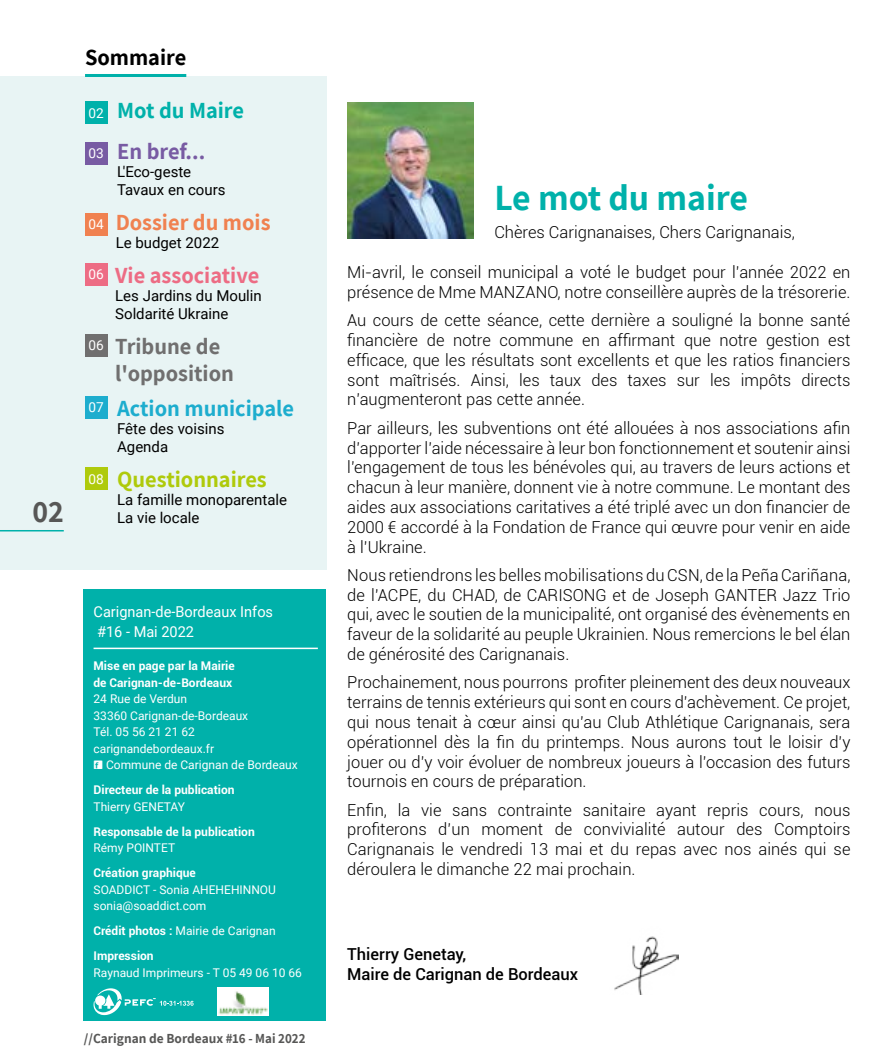
<style>
.page{position:relative;width:893px;height:1063px;background:#fff}
.page>*{position:absolute;margin:0;border:0;box-sizing:border-box;transform-origin:0 0}
.t1{font:700 36px "Assistant";color:#00b1aa}
.t2{font:700 30px "Assistant";color:#575756}
.t3{font:700 22.5px/41px "Assistant";color:#00b1aa}
.t4{font:700 22.5px/27px "Assistant";color:#706f6f}
.t5{font:700 22.5px "Assistant";color:#1dadce}
.t6{font:700 22.5px "Assistant";color:#ed6c84}
.t7{font:700 22.5px "Assistant";color:#afca0b}
.t8{font:700 22.5px "Assistant";color:#f08150}
.t9{font:700 22.5px "Assistant";color:#000}
.t10{font:300 16.5px/19.8px "Roboto";color:#000;text-align:justify}
.t11{font:500 16.5px/19.8px "Roboto";color:#000}
.t12{font:15px/18px "Roboto";color:#000}
.t13{font:15px/19.8px "Roboto";color:#fff}
.t14{font:700 13.5px "Assistant";color:#575756}
.t15{font:12px/16.5px "Roboto";color:#fff}
.t16{font:700 12px/16.5px "Roboto";color:#fff}
.s1{font-family:"Roboto";font-weight:400;font-size:13.65px;color:#fff}
.s2{color:#785ba3}
.s3{font-family:"Iconized Complete"}
.s4{font-weight:400}
</style>
<div class="page">
<div style="left:0;top:77px;width:326px;height:493px;background:#e8f4f4"></div>
<hr style="left:85px;top:74px;width:101px;height:3px;background:#00b1aa">
<hr style="left:0;top:530px;width:64px;height:1px;background:#00b1aa">
<div style="left:84px;top:589px;width:242px;height:431px;background:#00b1aa"></div>
<hr style="left:94px;top:648px;width:224px;height:1px;background:#fff">
<img style="left:217px;top:988px;width:52px;height:28px">
<svg style="left:94px;top:988px;width:100px;height:27px"></svg>
<div style="left:85px;top:102px;width:22px;height:22px;background:#00b1aa"></div>
<div style="left:85px;top:142px;width:22px;height:22px;background:#785ba3"></div>
<div style="left:85px;top:213px;width:22px;height:22px;background:#f08150"></div>
<div style="left:85px;top:263px;width:22px;height:22px;background:#ed6c84"></div>
<div style="left:85px;top:334px;width:22px;height:22px;background:#706f6f"></div>
<div style="left:85px;top:396px;width:22px;height:22px;background:#1dadce"></div>
<div style="left:85px;top:468px;width:22px;height:22px;background:#afca0b"></div>
<img style="left:347px;top:103px;width:126px;height:135px">
<img style="left:614px;top:936px;width:64px;height:58px">
<h2 class="t2" style="left:32px;top:491px;width:33px">02</h2>
<h3 class="t9" style="left:85px;top:43px;width:103px">Sommaire</h3>
<h3 class="t3" style="left:88px;top:89px;width:157px"><span class="s1">02</span> Mot du Maire<br><span class="s1">03</span> <span class="s2">En bref...</span></h3>
<p class="t12" style="left:117px;top:162px;width:110px">L'Eco-geste<br>Tavaux en cours</p>
<h3 class="t8" style="left:88px;top:207px;width:184px"><span class="s1">04</span> Dossier du mois</h3>
<p class="t12" style="left:116px;top:233px;width:105px">Le budget 2022</p>
<h3 class="t6" style="left:88px;top:260px;width:172px"><sup>06</sup> Vie associative</h3>
<p class="t12" style="left:115px;top:286px;width:148px">Les Jardins du Moulin<br>Soldarité Ukraine</p>
<h3 class="t4" style="left:115px;top:332px;width:120px;text-indent:-27px"><sup>06</sup> Tribune de l'opposition</h3>
<h3 class="t5" style="left:88px;top:393px;width:207px"><sup>07</sup> Action municipale</h3>
<p class="t12" style="left:117px;top:419px;width:109px">Fête des voisins<br>Agenda</p>
<h3 class="t7" style="left:88px;top:464px;width:180px"><span class="s1">08</span> Questionnaires</h3>
<p class="t12" style="left:117px;top:490px;width:171px">La famille monoparentale<br>La vie locale</p>
<p class="t13" style="left:94px;top:601px;width:181px">Carignan-de-Bordeaux Infos #16 - Mai 2022</p>
<p class="t16" style="left:94px;top:657px;width:143px">Mise en page par la Mairie de Carignan-de-Bordeaux</p>
<p class="t15" style="left:94px;top:690px;width:206px">24 Rue de Verdun<br>33360 Carignan-de-Bordeaux<br>Tél. 05 56 21 21 62 carignandebordeaux.fr<br><span class="s3">o</span> Commune de Carignan de Bordeaux</p>
<p class="t16" style="left:94px;top:781px;width:143px">Directeur de la publication</p>
<p class="t15" style="left:94px;top:798px;width:93px">Thierry GENETAY</p>
<p class="t16" style="left:94px;top:823px;width:163px">Responsable de la publication</p>
<p class="t15" style="left:94px;top:839px;width:83px">Rémy POINTET</p>
<p class="t16" style="left:94px;top:864px;width:104px">Création graphique</p>
<p class="t15" style="left:94px;top:881px;width:184px">SOADDICT - Sonia AHEHEHINNOU sonia@soaddict.com</p>
<p class="t16" style="left:94px;top:918px;width:184px;line-height:25px">Crédit photos : <span class="s4">Mairie de Carignan<br></span>Impression</p>
<p class="t15" style="left:94px;top:964px;width:210px">Raynaud Imprimeurs - T 05 49 06 10 66</p>
<p class="t14" style="left:84px;top:1029px;width:223px">//Carignan de Bordeaux #16 - Mai 2022</p>
<h1 class="t1" style="left:494px;top:173px;width:255px">Le mot du maire</h1>
<p class="t10" style="left:494px;top:222px;width:302px">Chères Carignanaises, Chers Carignanais,</p>
<p class="t10" style="left:347px;top:262px;width:505px">Mi-avril, le conseil municipal a voté le budget pour l’année 2022 en présence de Mme MANZANO, notre conseillère auprès de la trésorerie.</p>
<p class="t10" style="left:347px;top:310px;width:505px">Au cours de cette séance, cette dernière a souligné la bonne santé financière de notre commune en affirmant que notre gestion est efficace, que les résultats sont excellents et que les ratios financiers sont maîtrisés. Ainsi, les taux des taxes sur les impôts directs n’augmenteront pas cette année.</p>
<p class="t10" style="left:347px;top:417px;width:505px">Par ailleurs, les subventions ont été allouées à nos associations afin d’apporter l’aide nécessaire à leur bon fonctionnement et soutenir ainsi l’engagement de tous les bénévoles qui, au travers de leurs actions et chacun à leur manière, donnent vie à notre commune. Le montant des aides aux associations caritatives a été triplé avec un don financier de 2000 € accordé à la Fondation de France qui œuvre pour venir en aide à l’Ukraine.</p>
<p class="t10" style="left:347px;top:565px;width:505px">Nous retiendrons les belles mobilisations du CSN, de la Peña Cariñana, de l'ACPE, du CHAD, de CARISONG et de Joseph GANTER Jazz Trio qui, avec le soutien de la municipalité, ont organisé des évènements en faveur de la solidarité au peuple Ukrainien. Nous remercions le bel élan de générosité des Carignanais.</p>
<p class="t10" style="left:347px;top:672px;width:505px">Prochainement, nous pourrons profiter pleinement des deux nouveaux terrains de tennis extérieurs qui sont en cours d’achèvement. Ce projet, qui nous tenait à cœur ainsi qu’au Club Athlétique Carignanais, sera opérationnel dès la fin du printemps. Nous aurons tout le loisir d’y jouer ou d’y voir évoluer de nombreux joueurs à l’occasion des futurs tournois en cours de préparation.</p>
<p class="t10" style="left:347px;top:799px;width:505px">Enfin, la vie sans contrainte sanitaire ayant repris cours, nous profiterons d’un moment de convivialité autour des Comptoirs Carignanais le vendredi 13 mai et du repas avec nos ainés qui se déroulera le dimanche 22 mai prochain.</p>
<p class="t11" style="left:347px;top:944px;width:232px">Thierry Genetay,<br>Maire de Carignan de Bordeaux</p>
</div>
